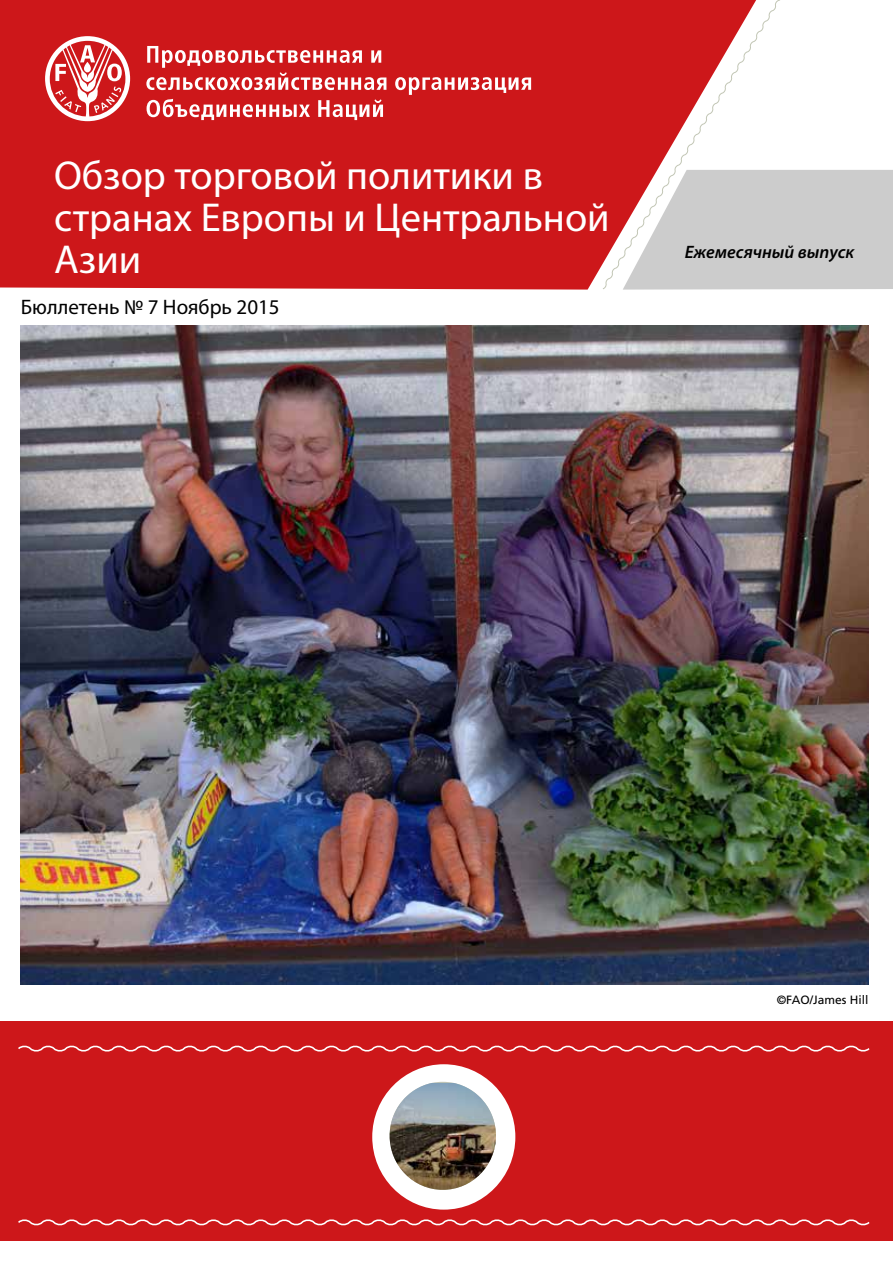
<style>
.page{position:relative;width:893px;height:1263px;background:#fff}
.page>*{position:absolute;margin:0;border:0;box-sizing:border-box;transform-origin:0 0}
.t1{font:40.5px/42px "Myriad Pro";color:#fff}
.t2{font:21px "Myriad Pro";color:#000}
.t3{font:italic 600 18px "Myriad Pro";color:#000}
.t4{font:12px "Frutiger LT Std";color:#000}
</style>
<div class="page">
<div style="left:0;top:0;width:602px;height:290px;background:#cd171a"></div>
<div style="left:0;top:1021px;width:893px;height:220px;background:#cd171a"></div>
<div style="left:786px;top:170px;width:107px;height:120px;background:#ccc"></div>
<svg style="left:602px;top:0;width:184px;height:290px"></svg>
<svg style="left:18px;top:1045px;width:852px;height:7px"></svg>
<svg style="left:18px;top:1219px;width:852px;height:7px"></svg>
<div style="left:372px;top:1064px;width:143px;height:145px;background:#fff;border-radius:50%"></div>
<img style="left:390px;top:1083px;width:106px;height:107px">
<hr style="left:890px;top:170px;width:3px;height:99px;background:#ccc">
<svg style="left:45px;top:36px;width:85px;height:85px"></svg>
<svg style="left:146px;top:46px;width:240px;height:44px"></svg>
<svg style="left:395px;top:77px;width:136px;height:18px"></svg>
<svg style="left:147px;top:99px;width:163px;height:21px"></svg>
<svg style="left:318px;top:99px;width:65px;height:21px"></svg>
<img style="left:21px;top:326px;width:847px;height:658px">
<p class="t1" style="left:54px;top:154px;width:557px">Обзор торговой политики в странах Европы и Центральной<br>Азии</p>
<p class="t2" style="left:21px;top:294px;width:260px">Бюллетень № 7 Ноябрь 2015</p>
<p class="t3" style="left:685px;top:240px;width:171px">Ежемесячный выпуск</p>
<p class="t4" style="left:777px;top:993px;width:93px">©FAO/James Hill</p>
</div>
